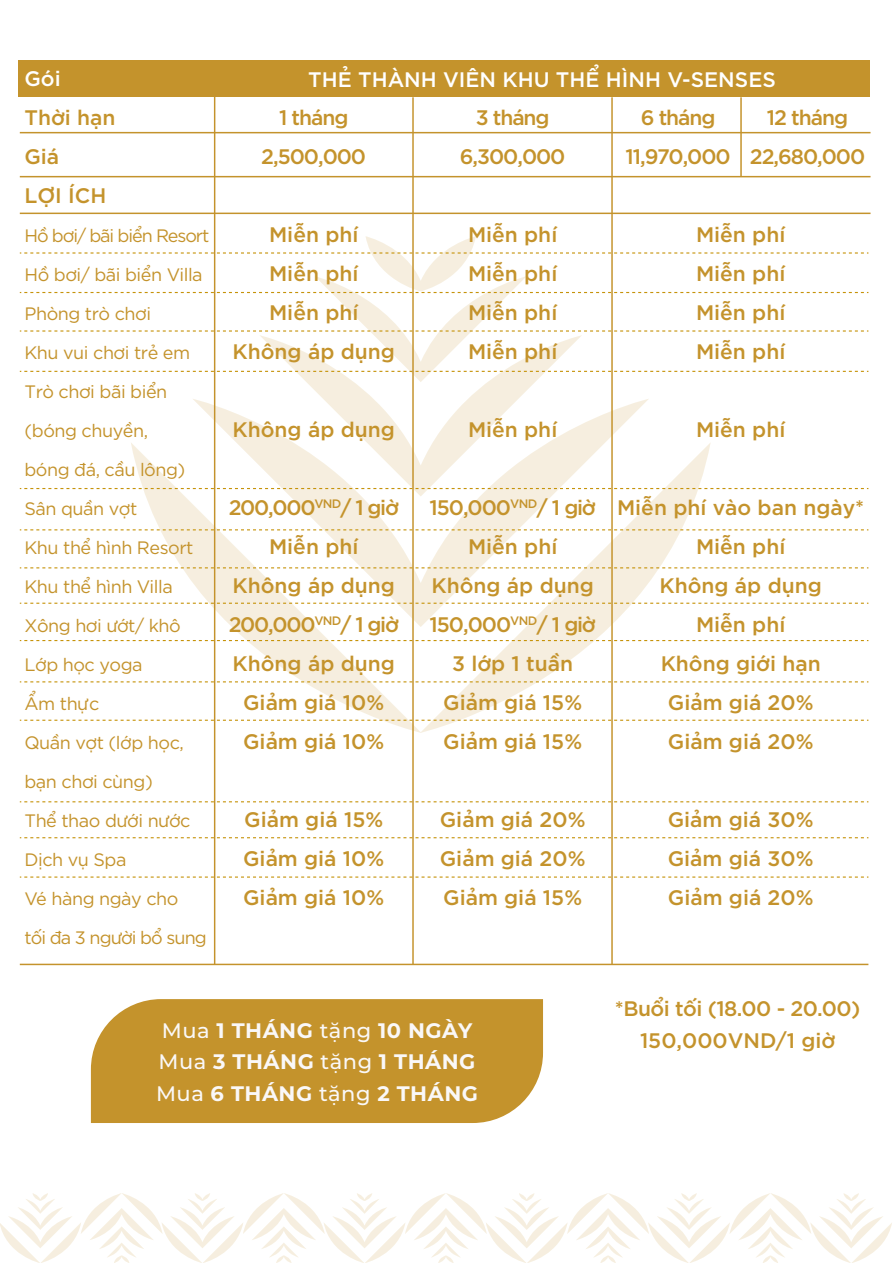
<style>
.page{position:relative;width:893px;height:1263px;background:#fff}
.page>*{position:absolute;margin:0;border:0;box-sizing:border-box;transform-origin:0 0}
.t1{font:21px/39px "SVN Gotham";color:#c4932c;text-align:justify}
.t2{font:21px/39px "SVN Gotham";letter-spacing:-.05em;color:#c4932c;text-align:center}
.t3{font:700 21px/31.5px "Montserrat";letter-spacing:.025em;color:#faf8f8}
.t4{font:21px "SVN Gotham";color:#fff}
.t5{font:18px/39px "SVN Gotham";letter-spacing:-.025em;color:#c4932c}
.s1{font-weight:500}
</style>
<div class="page">
<svg style="left:131px;top:443px;width:289px;height:290px"></svg>
<svg style="left:420px;top:443px;width:291px;height:290px"></svg>
<svg style="left:192px;top:399px;width:457px;height:228px"></svg>
<svg style="left:259px;top:382px;width:323px;height:114px"></svg>
<svg style="left:0;top:1193px;width:892px;height:70px"></svg>
<div style="left:18px;top:60px;width:852px;height:37px;background:#c4932c"></div>
<hr style="left:20px;top:132px;width:850px;height:1px;background:#c4932c">
<hr style="left:20px;top:176px;width:850px;height:1px;background:#c4932c">
<hr style="left:20px;top:213px;width:850px;height:1px;background:#c4932c">
<svg style="left:20px;top:236px;width:848px;height:146px"></svg>
<svg style="left:20px;top:488px;width:848px;height:1px"></svg>
<svg style="left:20px;top:603px;width:848px;height:1px"></svg>
<svg style="left:20px;top:567px;width:848px;height:1px"></svg>
<svg style="left:20px;top:529px;width:848px;height:1px"></svg>
<svg style="left:20px;top:640px;width:848px;height:1px"></svg>
<svg style="left:20px;top:681px;width:848px;height:1px"></svg>
<svg style="left:20px;top:720px;width:848px;height:1px"></svg>
<svg style="left:20px;top:801px;width:848px;height:1px"></svg>
<svg style="left:20px;top:837px;width:848px;height:1px"></svg>
<svg style="left:20px;top:876px;width:848px;height:2px"></svg>
<hr style="left:20px;top:964px;width:848px;height:1px;background:#c4932c">
<hr style="left:214px;top:97px;width:1px;height:867px;background:#c4932c">
<hr style="left:611px;top:97px;width:2px;height:867px;background:#c4932c">
<hr style="left:740px;top:97px;width:2px;height:79px;background:#c4932c">
<hr style="left:412px;top:97px;width:2px;height:867px;background:#c4932c">
<div style="left:91px;top:999px;width:452px;height:124px;background:#c4932c"></div>
<p class="t4" style="left:24px;top:62px;width:38px">Gói</p>
<p class="t1" style="left:24px;top:96px;width:93px;text-align:left">Thời hạn<br>Giá<br>LỢI ÍCH</p>
<p class="t5" style="left:24px;top:215px;width:186px">Hồ bơi/ bãi biển Resort<br>Hồ bơi/ bãi biển Villa<br>Phòng trò chơi<br>Khu vui chơi trẻ em<br>Trò chơi bãi biển (bóng chuyền,<br>bóng đá, cầu lông)<br>Sân quần vợt<br>Khu thể hình Resort<br>Khu thể hình Villa<br>Xông hơi ướt/ khô<br>Lớp học yoga<br>Ẩm thực<br>Quần vợt (lớp học, bạn chơi cùng)<br>Thể thao dưới nước<br>Dịch vụ Spa<br>Vé hàng ngày cho<br>tối đa 3 người bổ sung</p>
<p class="t4" style="left:308px;top:63px;width:469px">THẺ THÀNH VIÊN KHU THỂ HÌNH V-SENSES</p>
<p class="t2" style="left:261px;top:96px;width:106px">1 tháng<br>2,500,000</p>
<p class="t1" style="left:233px;top:213px;width:164px;text-align:center">Miễn phí<br>Miễn phí<br>Miễn phí<br>Không áp dụng</p>
<p class="t1" style="left:233px;top:408px;width:164px">Không áp dụng</p>
<p class="t1" style="left:229px;top:486px;width:172px;text-align:center">200,000<sup>VND</sup>/ 1 giờ<br>Miễn phí<br>Không áp dụng<br>200,000<sup>VND</sup>/ 1 giờ<br>Không áp dụng<br>Giảm giá 10%<br>Giảm giá 10%</p>
<p class="t1" style="left:243px;top:798px;width:143px">Giảm giá 15% Giảm giá 10% Giảm giá 10%</p>
<p class="t2" style="left:460px;top:96px;width:107px">3 tháng<br>6,300,000</p>
<p class="t1" style="left:468px;top:213px;width:91px">Miễn phí Miễn phí Miễn phí Miễn phí</p>
<p class="t1" style="left:468px;top:408px;width:91px">Miễn phí</p>
<p class="t1" style="left:430px;top:486px;width:168px;text-align:center">150,000<sup>VND</sup>/ 1 giờ<br>Miễn phí<br>Không áp dụng<br>150,000<sup>VND</sup>/ 1 giờ<br>3 lớp 1 tuần<br>Giảm giá 15%<br>Giảm giá 15%</p>
<p class="t1" style="left:440px;top:798px;width:147px">Giảm giá 20% Giảm giá 20% Giảm giá 15%</p>
<p class="t2" style="left:626px;top:96px;width:107px">6 tháng<br>11,970,000</p>
<p class="t2" style="left:750px;top:96px;width:117px">12 tháng<br>22,680,000</p>
<p class="t1" style="left:696px;top:213px;width:91px">Miễn phí Miễn phí Miễn phí Miễn phí</p>
<p class="t1" style="left:696px;top:408px;width:91px">Miễn phí</p>
<p class="t1" style="left:617px;top:486px;width:249px;text-align:center">Miễn phí vào ban ngày*<br>Miễn phí<br>Không áp dụng<br>Miễn phí<br>Không giới hạn<br>Giảm giá 20%<br>Giảm giá 20%</p>
<p class="t1" style="left:668px;top:798px;width:147px">Giảm giá 30% Giảm giá 30% Giảm giá 20%</p>
<p class="t3" style="left:156px;top:1013px;width:323px"><span class="s1">Mua</span> 1 THÁNG <span class="s1">tặng</span> 10 NGÀY<br><span class="s1">Mua</span> 3 THÁNG <span class="s1">tặng</span> 1 THÁNG<br><span class="s1">Mua</span> 6 THÁNG <span class="s1">tặng</span> 2 THÁNG</p>
<p class="t1" style="left:615px;top:991px;width:247px;line-height:31.5px;text-align:center">*Buổi tối (18.00 - 20.00)<br>150,000VND/1 giờ</p>
</div>
